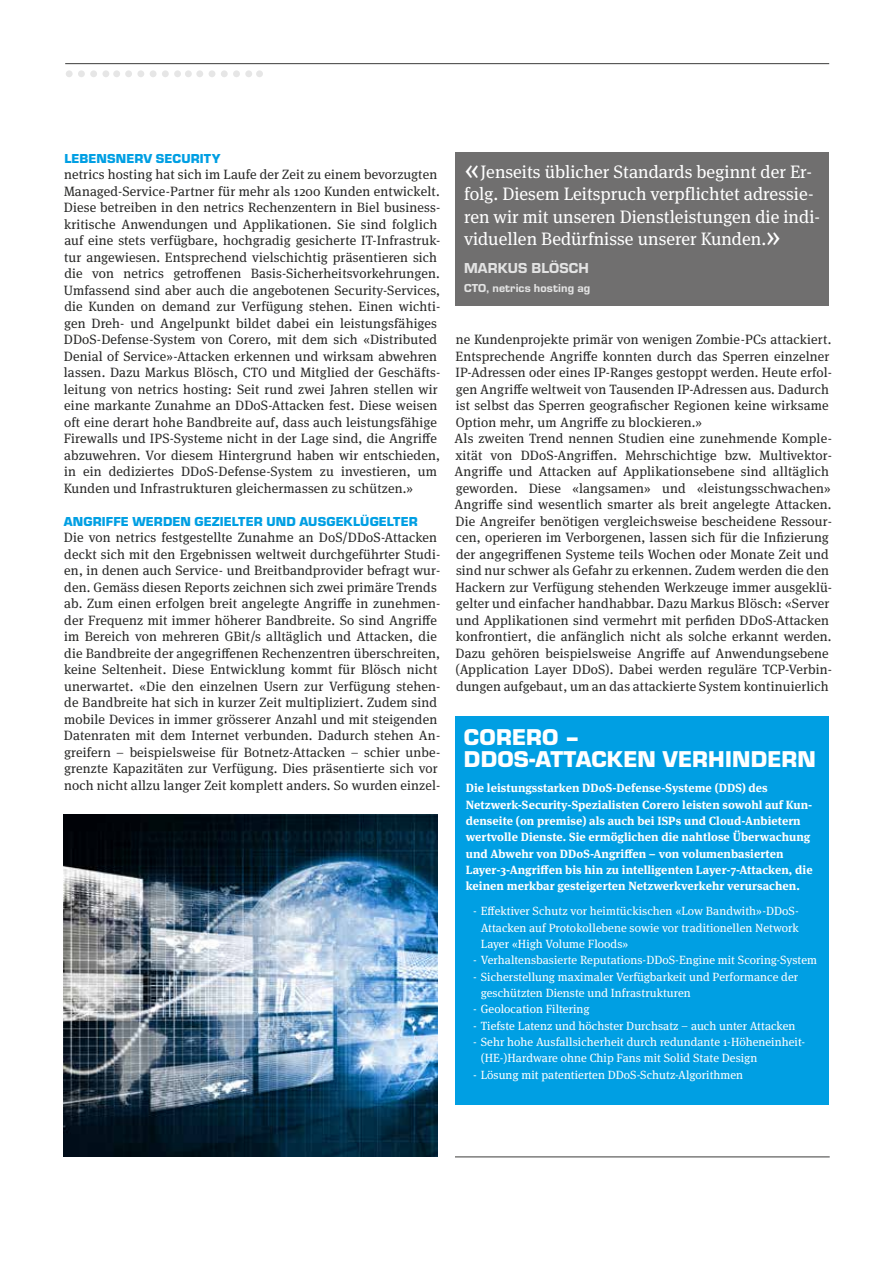
<style>
.page{position:relative;width:893px;height:1263px;background:#fff}
.page>*{position:absolute;margin:0;border:0;box-sizing:border-box;transform-origin:0 0}
.t1{font:900 23.7px/22.5px "Eurostile";letter-spacing:.01em;color:#fff}
.t2{font:18px/22.5px "Meta Serif OT";color:#fff}
.t3{font:15px "Eurostile Hea";letter-spacing:.01em;color:#e3e3e3}
.t4{font:13.5px/16.5px "Meta Serif OT";letter-spacing:.01em;color:#282827}
.t5{font:900 13.5px "Eurostile";letter-spacing:.01em;color:#009fe3}
.t6{font:12px "Eurostile Hea";letter-spacing:.01em;color:#e3e3e3}
.t7{font:11.85px/16.4px "Meta Serif OT";letter-spacing:.005em;color:#fff}
.t8{font:700 11.85px/16.4px "Meta Serif OT";letter-spacing:.005em;color:#fff}
.s1{font-size:30px}
</style>
<div class="page">
<img style="left:64px;top:814px;width:373px;height:343px">
<div style="left:455px;top:153px;width:374px;height:153px;background:#706f6f"></div>
<hr style="left:455px;top:1157px;width:375px;height:1px;background:#3c3c3b">
<hr style="left:65px;top:63px;width:764px;height:1px;background:#3c3c3b">
<div style="left:196px;top:70px;width:7px;height:7px;background:#e6e6e6;border-radius:50%"></div>
<div style="left:209px;top:70px;width:6px;height:7px;background:#e6e6e6;border-radius:50%"></div>
<div style="left:221px;top:70px;width:7px;height:7px;background:#e6e6e6;border-radius:50%"></div>
<div style="left:233px;top:70px;width:7px;height:7px;background:#e6e6e6;border-radius:50%"></div>
<div style="left:245px;top:70px;width:7px;height:7px;background:#e6e6e6;border-radius:50%"></div>
<div style="left:256px;top:70px;width:7px;height:7px;background:#e6e6e6;border-radius:50%"></div>
<div style="left:125px;top:70px;width:7px;height:7px;background:#e6e6e6;border-radius:50%"></div>
<div style="left:137px;top:70px;width:7px;height:7px;background:#e6e6e6;border-radius:50%"></div>
<div style="left:150px;top:70px;width:7px;height:7px;background:#e6e6e6;border-radius:50%"></div>
<div style="left:162px;top:70px;width:7px;height:7px;background:#e6e6e6;border-radius:50%"></div>
<div style="left:174px;top:70px;width:7px;height:7px;background:#e6e6e6;border-radius:50%"></div>
<div style="left:185px;top:70px;width:7px;height:7px;background:#e6e6e6;border-radius:50%"></div>
<div style="left:66px;top:70px;width:7px;height:7px;background:#e6e6e6;border-radius:50%"></div>
<div style="left:78px;top:70px;width:7px;height:7px;background:#e6e6e6;border-radius:50%"></div>
<div style="left:90px;top:70px;width:7px;height:7px;background:#e6e6e6;border-radius:50%"></div>
<div style="left:102px;top:70px;width:7px;height:7px;background:#e6e6e6;border-radius:50%"></div>
<div style="left:113px;top:70px;width:7px;height:7px;background:#e6e6e6;border-radius:50%"></div>
<div style="left:455px;top:716px;width:374px;height:389px;background:#009fe3"></div>
<p class="t5" style="left:64px;top:151px;width:158px">LEBENSNERV SECURITY</p>
<p class="t4" style="left:64px;top:167px;width:378px">netrics hosting hat sich im Laufe der Zeit zu einem bevorzugten Managed-Service-Partner für mehr als 1200 Kunden entwickelt.<br>Diese betreiben in den netrics Rechenzentern in Biel business&shy;kritische Anwendungen und Applikationen. Sie sind folglich auf eine stets verfügbare, hochgradig gesicherte IT-Infrastruk&shy;tur angewiesen. Entsprechend vielschichtig präsentieren sich die von netrics getroffenen Basis-Sicherheitsvorkehrungen.<br>Umfassend sind aber auch die angebotenen Security-Services, die Kunden on demand zur Verfügung stehen. Einen wichti&shy;gen Dreh- und Angelpunkt bildet dabei ein leistungsfähiges DDoS-Defense-System von Corero, mit dem sich «Distributed Denial of Service»-Attacken erkennen und wirksam abwehren lassen. Dazu Markus Blösch, CTO und Mitglied der Geschäfts&shy;leitung von netrics hosting: Seit rund zwei Jahren stellen wir eine markante Zunahme an DDoS-Attacken fest. Diese weisen oft eine derart hohe Bandbreite auf, dass auch leistungsfähige Firewalls und IPS-Systeme nicht in der Lage sind, die Angriffe abzuwehren. Vor diesem Hintergrund haben wir entschieden, in ein dediziertes DDoS-Defense-System zu investieren, um Kunden und Infrastrukturen gleichermassen zu schützen.»</p>
<p class="t5" style="left:64px;top:514px;width:355px">ANGRIFFE WERDEN GEZIELTER UND AUSGEKLÜGELTER</p>
<p class="t4" style="left:64px;top:530px;width:378px">Die von netrics festgestellte Zunahme an DoS/DDoS-Attacken deckt sich mit den Ergebnissen weltweit durchgeführter Studi&shy;en, in denen auch Service- und Breitbandprovider befragt wur&shy;den. Gemäss diesen Reports zeichnen sich zwei primäre Trends ab. Zum einen erfolgen breit angelegte Angriffe in zunehmen&shy;der Frequenz mit immer höherer Bandbreite. So sind Angriffe im Bereich von mehreren GBit/s alltäglich und Attacken, die die Bandbreite der angegriffenen Rechenzentren überschreiten, keine Seltenheit. Diese Entwicklung kommt für Blösch nicht unerwartet. «Die den einzelnen Usern zur Verfügung stehen&shy;de Bandbreite hat sich in kurzer Zeit multipliziert. Zudem sind mobile Devices in immer grösserer Anzahl und mit steigenden Datenraten mit dem Internet verbunden. Dadurch stehen An&shy;greifern – beispielsweise für Botnetz-Attacken – schier unbe&shy;grenzte Kapazitäten zur Verfügung. Dies präsentierte sich vor noch nicht allzu langer Zeit komplett anders. So wurden einzel-</p>
<h2 class="t2" style="left:464px;top:160px;width:358px"><span class="s1">«</span>Jenseits üblicher Standards beginnt der Er&shy;folg. Diesem Leitspruch verpflichtet adressie&shy;ren wir mit unseren Dienstleistungen die indi&shy;viduellen Bedürfnisse unserer Kunden.<span class="s1">»</span></h2>
<p class="t3" style="left:464px;top:259px;width:126px">Markus Blösch</p>
<p class="t6" style="left:464px;top:281px;width:128px">CTO, netrics hosting ag</p>
<p class="t4" style="left:455px;top:332px;width:379px">ne Kundenprojekte primär von wenigen Zombie-PCs attackiert.<br>Entsprechende Angriffe konnten durch das Sperren einzelner IP-Adressen oder eines IP-Ranges gestoppt werden. Heute erfol&shy;gen Angriffe weltweit von Tausenden IP-Adressen aus. Dadurch ist selbst das Sperren geografischer Regionen keine wirksame Option mehr, um Angriffe zu blockieren.»<br>Als zweiten Trend nennen Studien eine zunehmende Komple&shy;xität von DDoS-Angriffen. Mehrschichtige bzw. Multivektor-Angriffe und Attacken auf Applikationsebene sind alltäglich geworden. Diese «langsamen» und «leistungsschwachen» Angriffe sind wesentlich smarter als breit angelegte Attacken.<br>Die Angreifer benötigen vergleichsweise bescheidene Ressour&shy;cen, operieren im Verborgenen, lassen sich für die Infizierung der angegriffenen Systeme teils Wochen oder Monate Zeit und sind nur schwer als Gefahr zu erkennen. Zudem werden die den Hackern zur Verfügung stehenden Werkzeuge immer ausgeklü&shy;gelter und einfacher handhabbar. Dazu Markus Blösch: «Server und Applikationen sind vermehrt mit perfiden DDoS-Attacken konfrontiert, die anfänglich nicht als solche erkannt werden.<br>Dazu gehören beispielsweise Angriffe auf Anwendungsebene (Application Layer DDoS). Dabei werden reguläre TCP-Verbin&shy;dungen aufgebaut, um an das attackierte System kontinuierlich</p>
<h1 class="t1" style="left:464px;top:726px;width:354px">CORERO –<br>DDOS-ATTACKEN VERHINDERN</h1>
<p class="t8" style="left:466px;top:780px;width:348px">Die leistungsstarken DDoS-Defense-Systeme (DDS) des Netzwerk-Security-Spezialisten Corero leisten sowohl auf Kun&shy;denseite (on premise) als auch bei ISPs und Cloud-Anbietern wertvolle Dienste. Sie ermöglichen die nahtlose Überwachung und Abwehr von DDoS-Angriffen – von volumenbasierten Layer-3-Angriffen bis hin zu intelligenten Layer-7-Attacken, die keinen merkbar gesteigerten Netzwerkverkehr verursachen.</p>
<p class="t7" style="left:481px;top:903px;width:320px;text-align:justify;text-indent:-7px">- Effektiver Schutz vor heimtückischen «Low Bandwith»-DDoS-Attacken auf Protokollebene sowie vor traditionellen Network Layer «High Volume Floods»</p>
<p class="t7" style="left:473px;top:952px;width:345px">- Verhaltensbasierte Reputations-DDoS-Engine mit Scoring-System</p>
<p class="t7" style="left:481px;top:968px;width:319px;text-indent:-7px">- Sicherstellung maximaler Verfügbarkeit und Performance der geschützten Dienste und Infrastrukturen</p>
<p class="t7" style="left:473px;top:1001px;width:118px">- Geolocation Filtering</p>
<p class="t7" style="left:473px;top:1017px;width:324px">- Tiefste Latenz und höchster Durchsatz – auch unter Attacken</p>
<p class="t7" style="left:481px;top:1034px;width:326px;text-indent:-7px">- Sehr hohe Ausfallsicherheit durch redundante 1-Höheneinheit-(HE-)Hardware ohne Chip Fans mit Solid State Design</p>
<p class="t7" style="left:473px;top:1067px;width:271px">- Lösung mit patentierten DDoS-Schutz-Algorithmen</p>
</div>
